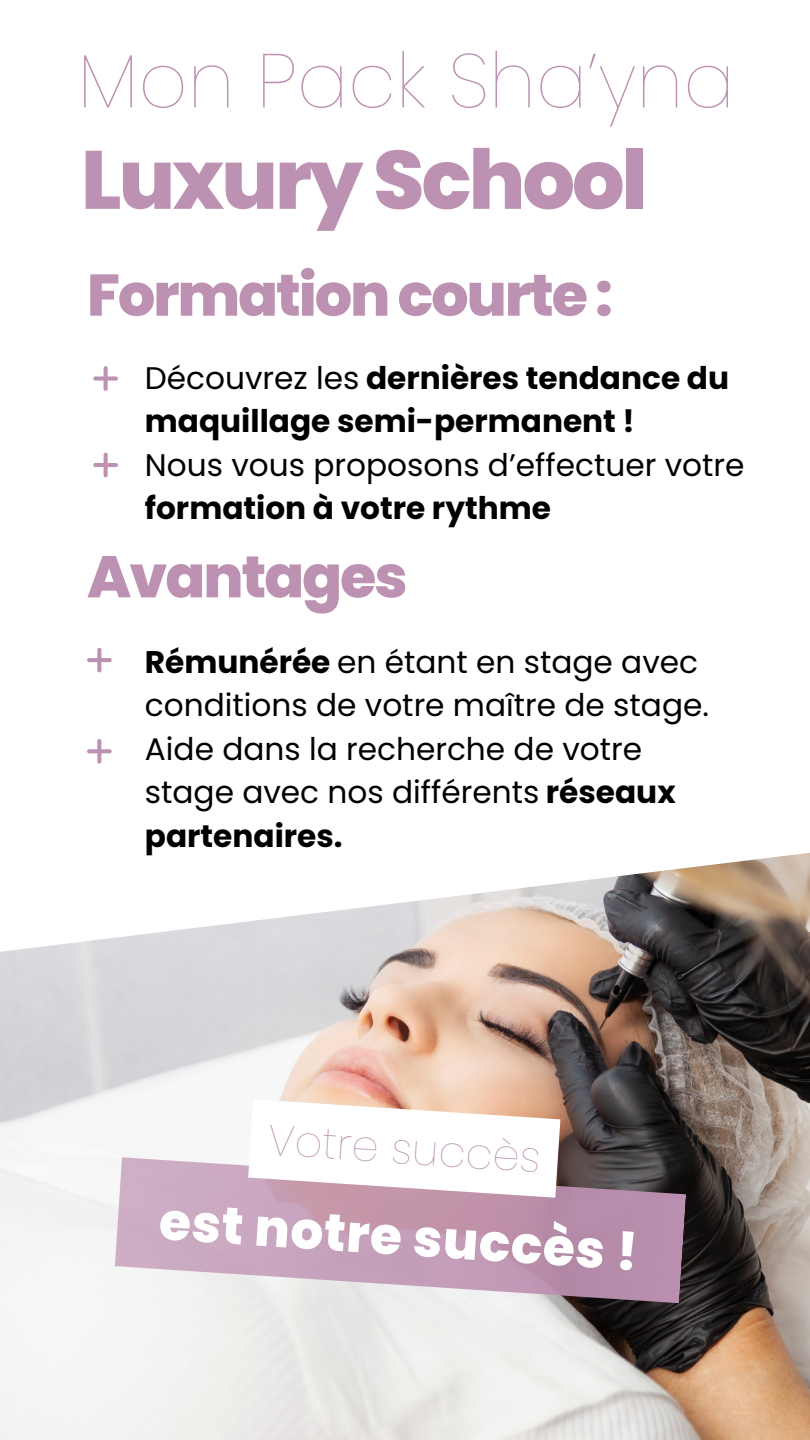
<style>
.page{position:relative;width:810px;height:1440px;background:#fff}
.page>*{position:absolute;margin:0;border:0;box-sizing:border-box;transform-origin:0 0}
.t1{font:800 82.4px "Poppins";letter-spacing:-.035em;color:#bd91b1}
.t2{font:100 76.2px "Poppins";color:#bd91b1}
.t3{font:800 58.7px "Poppins";letter-spacing:-.035em;color:#bd91b1}
.t4{font:800 51.8px "Poppins";color:#fff}
.t5{font:100 43.2px "Poppins";color:#bd91b1}
.t6{font:31.2px/43.5px "Poppins";color:#000}
.t7{font:700 31.2px/43.5px "Poppins";color:#000}
.s1{font-weight:400}
.s2{font-weight:700}
</style>
<div class="page">
<img style="left:0;top:955px;width:810px;height:485px">
<svg style="left:0;top:647px;width:810px;height:308px"></svg>
<svg style="left:115px;top:1156px;width:571px;height:147px;background:#bfa1b5"></svg>
<svg style="left:248px;top:1099px;width:312px;height:99px"></svg>
<svg style="left:93px;top:366px;width:25px;height:25px"></svg>
<svg style="left:87px;top:648px;width:25px;height:24px"></svg>
<svg style="left:87px;top:739px;width:25px;height:25px"></svg>
<svg style="left:93px;top:453px;width:25px;height:24px"></svg>
<h2 class="t2" style="left:78px;top:27px;width:658px">Mon Pack Sha’yna</h2>
<h1 class="t1" style="left:81px;top:122px;width:568px">Luxury School</h1>
<h3 class="t3" style="left:87px;top:254px;width:527px">Formation courte :</h3>
<p class="t7" style="left:145px;top:356px;width:586px"><span class="s1">Découvrez les</span> dernières tendance du maquillage semi-permanent !</p>
<p class="t6" style="left:145px;top:443px;width:601px">Nous vous proposons d’effectuer votre</p>
<p class="t7" style="left:145px;top:486px;width:408px">formation à votre rythme</p>
<h3 class="t3" style="left:87px;top:536px;width:322px">Avantages</h3>
<p class="t6" style="left:145px;top:640px;width:566px"><span class="s2">Rémunérée</span> en étant en stage avec conditions de votre maître de stage.<br>Aide dans la recherche de votre stage avec nos différents <span class="s2">réseaux partenaires.</span></p>
<h3 class="t5" style="left:270px;top:1109px;width:275px;rotate:4deg">Votre succès</h3>
<h3 class="t4" style="left:162px;top:1184px;width:481px;rotate:4deg">est notre succès !</h3>
</div>
